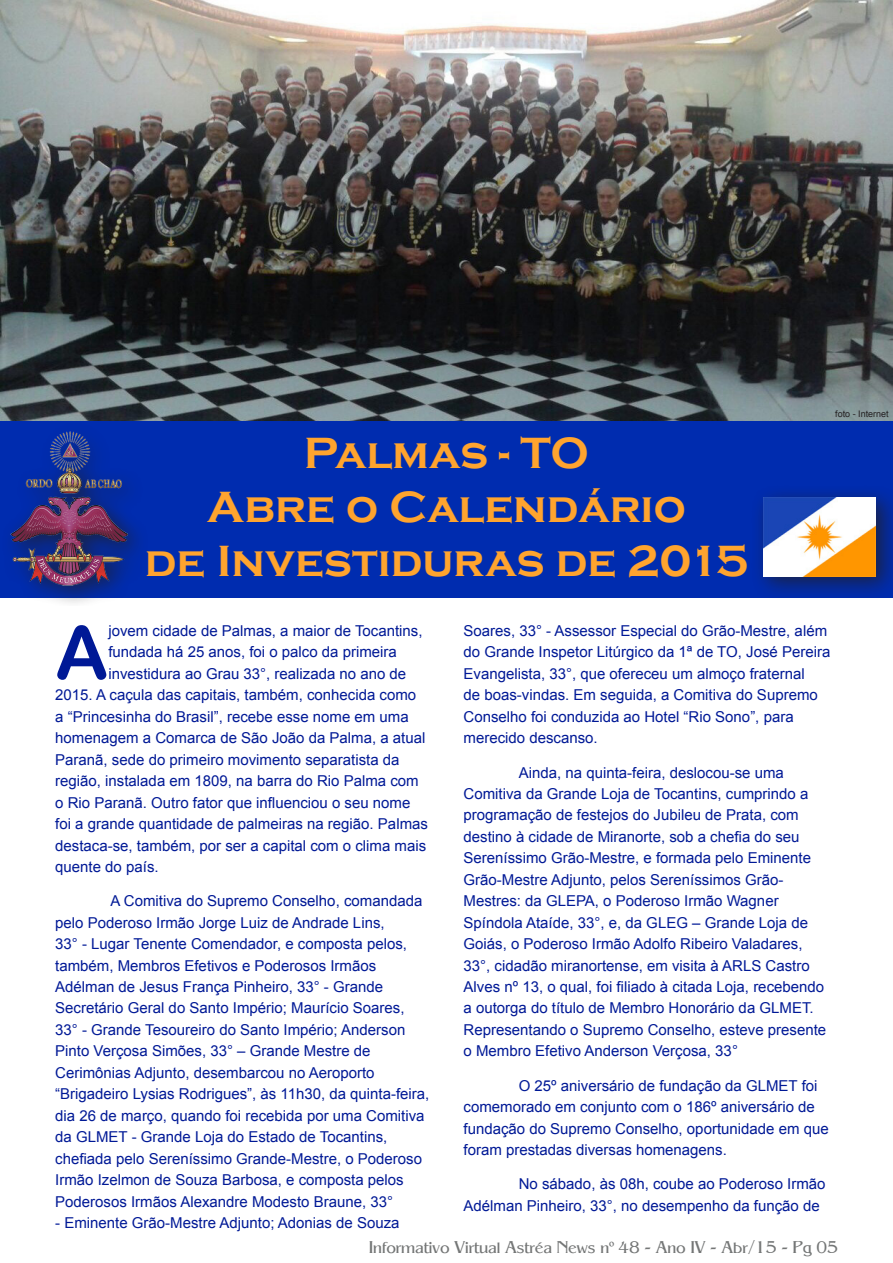
<style>
.page{position:relative;width:893px;height:1263px;background:#fff}
.page>*{position:absolute;margin:0;border:0;box-sizing:border-box;transform-origin:0 0}
.t1{font:73.95px "Arial Rounded MT Bold";color:#001996}
.t2{font:700 45px/54px "Copperplate Gothic";color:#ffa42e;text-align:center}
.t3{font:16.5px "Aida";color:#747676}
.t4{font:15px/21.5px "Arial";color:#001996}
.t5{font:9px "Arial";color:#231f20}
.s1{font-family:"Times New Roman"}
</style>
<div class="page">
<img style="left:0;top:0;width:893px;height:421px">
<div style="left:0;top:421px;width:893px;height:176px;background:#002caf"></div>
<div style="left:0;top:418px;width:148px;height:188px;background:#231f20;opacity:.75"></div>
<img style="left:4px;top:421px;width:131px;height:174px">
<div style="left:749px;top:484px;width:144px;height:116px;background:#231f20;opacity:.75"></div>
<img style="left:763px;top:497px;width:113px;height:79px">
<p class="t2" style="left:145px;top:427px;width:605px">Palmas - TO<br>Abre o Calendário<br>de Investiduras de 2015</p>
<p class="t5" style="left:835px;top:408px;width:55px">foto - Internet</p>
<p class="t1" style="left:55px;top:609px;width:55px">A</p>
<p class="t4" style="left:108px;top:620px;width:316px">jovem cidade de Palmas, a maior de Tocantins,</p>
<p class="t4" style="left:108px;top:641px;width:290px">fundada há 25 anos, foi o palco da primeira</p>
<p class="t4" style="left:108px;top:663px;width:299px">investidura ao Grau 33°, realizada no ano de</p>
<p class="t4" style="left:55px;top:684px;width:363px">2015. A caçula das capitais, também, conhecida como</p>
<p class="t4" style="left:55px;top:706px;width:355px">a “Princesinha do Brasil”, recebe esse nome em uma</p>
<p class="t4" style="left:55px;top:727px;width:372px">homenagem a Comarca de São João da Palma, a atual</p>
<p class="t4" style="left:55px;top:749px;width:346px">Paranã, sede do primeiro movimento separatista da</p>
<p class="t4" style="left:55px;top:770px;width:365px">região, instalada em 1809, na barra do Rio Palma com</p>
<p class="t4" style="left:55px;top:791px;width:357px">o Rio Paranã. Outro fator que influenciou o seu nome</p>
<p class="t4" style="left:55px;top:813px;width:374px">foi a grande quantidade de palmeiras na região. Palmas</p>
<p class="t4" style="left:55px;top:834px;width:372px">destaca-se, também, por ser a capital com o clima mais</p>
<p class="t4" style="left:55px;top:856px;width:105px">quente do país.</p>
<p class="t4" style="left:55px;top:890px;width:376px;text-indent:55px">A Comitiva do Supremo Conselho, comandada pelo Poderoso Irmão Jorge Luiz de Andrade Lins,<br>33° - Lugar Tenente Comendador, e composta pelos, também, Membros Efetivos e Poderosos Irmãos Adélman de Jesus França Pinheiro, 33° - Grande Secretário Geral do Santo Império; Maurício Soares, 33° - Grande Tesoureiro do Santo Império; Anderson Pinto Verçosa Simões, 33° – Grande Mestre de Cerimônias Adjunto, desembarcou no Aeroporto “Brigadeiro Lysias Rodrigues”, às 11h30, da quinta-feira, dia 26 de março, quando foi recebida por uma Comitiva da GLMET - Grande Loja do Estado de Tocantins, chefiada pelo Sereníssimo Grande-Mestre, o Poderoso Irmão Izelmon de Souza Barbosa, e composta pelos Poderosos Irmãos Alexandre Modesto Braune, 33°</p>
<p class="t4" style="left:55px;top:1212px;width:346px">- Eminente Grão-Mestre Adjunto; Adonias de Souza</p>
<p class="t4" style="left:463px;top:620px;width:368px">Soares, 33° - Assessor Especial do Grão-Mestre, além do Grande Inspetor Litúrgico da 1ª de TO, José Pereira Evangelista, 33°, que ofereceu um almoço fraternal<br>de boas-vindas. Em seguida, a Comitiva do Supremo Conselho foi conduzida ao Hotel “Rio Sono”, para merecido descanso.</p>
<p class="t4" style="left:463px;top:761px;width:364px;text-indent:55px">Ainda, na quinta-feira, deslocou-se uma Comitiva da Grande Loja de Tocantins, cumprindo a programação de festejos do Jubileu de Prata, com destino à cidade de Miranorte, sob a chefia do seu Sereníssimo Grão-Mestre, e formada pelo Eminente Grão-Mestre Adjunto, pelos Sereníssimos Grão-Mestres: da GLEPA, o Poderoso Irmão Wagner Spíndola Ataíde, 33°, e, da GLEG – Grande Loja de Goiás, o Poderoso Irmão Adolfo Ribeiro Valadares, 33°, cidadão miranortense, em visita à ARLS Castro Alves nº 13, o qual, foi filiado à citada Loja, recebendo a outorga do título de Membro Honorário da GLMET.<br>Representando o Supremo Conselho, esteve presente o Membro Efetivo Anderson Verçosa, 33°</p>
<p class="t4" style="left:463px;top:1074px;width:367px;text-indent:55px">O 25º aniversário de fundação da GLMET foi comemorado em conjunto com o 186º aniversário de fundação do Supremo Conselho, oportunidade em que foram prestadas diversas homenagens.</p>
<p class="t4" style="left:463px;top:1173px;width:364px;text-indent:55px">No sábado, às 08h, coube ao Poderoso Irmão<br>Adélman Pinheiro, 33°, no desempenho da função de</p>
<p class="t3" style="left:369px;top:1236px;width:470px">Informativo Virtual Astréa News n<span class="s1">º</span> 48 - Ano IV - Abr/15 - Pg 05</p>
</div>
